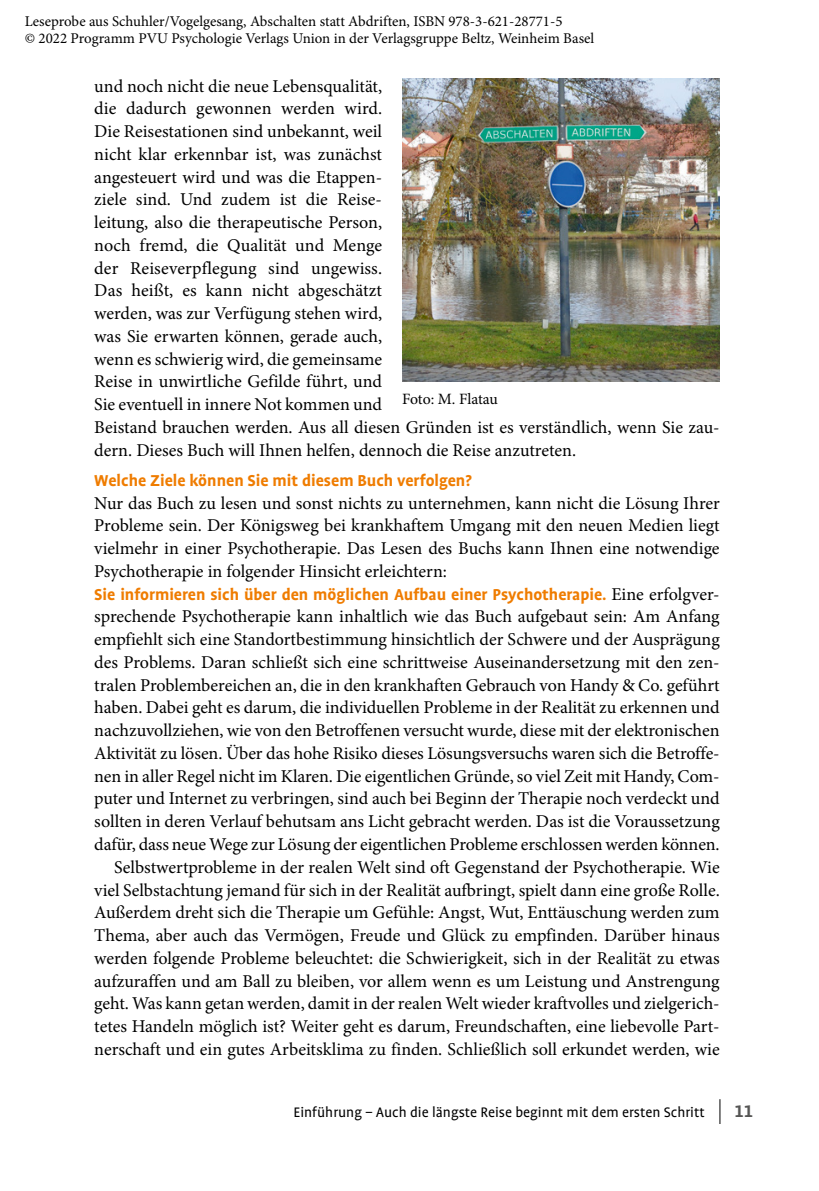
<style>
.page{position:relative;width:819px;height:1191px;background:#fff}
.page>*{position:absolute;margin:0;border:0;box-sizing:border-box;transform-origin:0 0}
.t1{font:700 19.25px "Profile OT";color:#565655}
.t2{font:18.03px/22.8px "Minion Pro";color:#000}
.t3{font:700 18.03px "Profile OT";color:#ef7c00}
.t4{font:15.75px "Profile OT";color:#000}
.t5{font:15.75px "Minion Pro";letter-spacing:-.01em;color:#000}
.t6{font:14.88px/17.5px "Minion Pro";color:#000}
.s1{font-family:"Minion Pro";font-weight:400;color:#000}
</style>
<div class="page">
<svg style="left:719px;top:1099px;width:1px;height:25px"></svg>
<img style="left:402px;top:78px;width:317px;height:303px">
<p class="t6" style="left:25px;top:12px;width:571px">Leseprobe aus Schuhler/Vogelgesang, Abschalten statt Abdriften, ISBN 978-3-621-28771-5<br>© 2022 Programm PVU Psychologie Verlags Union in der Verlagsgruppe Beltz, Weinheim Basel</p>
<p class="t2" style="left:94px;top:74px;width:627px">und noch nicht die neue Lebensqualität,<br>die dadurch gewonnen werden wird.<br>Die Reisestationen sind unbekannt, weil<br>nicht klar erkennbar ist, was zunächst<br>angesteuert wird und was die Etappen-<br>ziele sind. Und zudem ist die Reise-<br>leitung, also die therapeutische Person,<br>noch fremd, die Qualität und Menge<br>der Reiseverpflegung sind ungewiss.<br>Das heißt, es kann nicht abgeschätzt<br>werden, was zur Verfügung stehen wird,<br>was Sie erwarten können, gerade auch,<br>wenn es schwierig wird, die gemeinsame<br>Reise in unwirtliche Gefilde führt, und<br>Sie eventuell in innere Not kommen und<br>Beistand brauchen werden. Aus all diesen Gründen ist es verständlich, wenn Sie zau&shy;dern. Dieses Buch will Ihnen helfen, dennoch die Reise anzutreten.</p>
<p class="t3" style="left:94px;top:470px;width:379px">Welche Ziele können Sie mit diesem Buch verfolgen?</p>
<p class="t2" style="left:94px;top:491px;width:627px">Nur das Buch zu lesen und sonst nichts zu unternehmen, kann nicht die Lösung Ihrer</p>
<p class="t2" style="left:94px;top:514px;width:627px">Probleme sein. Der Königsweg bei krankhaftem Umgang mit den neuen Medien liegt</p>
<p class="t2" style="left:94px;top:537px;width:626px">vielmehr in einer Psychotherapie. Das Lesen des Buchs kann Ihnen eine notwendige</p>
<p class="t2" style="left:94px;top:560px;width:354px">Psychotherapie in folgender Hinsicht erleichtern:</p>
<p class="t3" style="left:94px;top:584px;width:627px">Sie informieren sich über den möglichen Aufbau einer Psychotherapie. <span class="s1">Eine erfolgver-</span></p>
<p class="t2" style="left:94px;top:605px;width:626px">sprechende Psychotherapie kann inhaltlich wie das Buch aufgebaut sein: Am Anfang</p>
<p class="t2" style="left:94px;top:628px;width:627px">empfiehlt sich eine Standortbestimmung hinsichtlich der Schwere und der Ausprägung</p>
<p class="t2" style="left:94px;top:651px;width:627px">des Problems. Daran schließt sich eine schrittweise Auseinandersetzung mit den zen-</p>
<p class="t2" style="left:94px;top:673px;width:627px">tralen Problembereichen an, die in den krankhaften Gebrauch von Handy &amp; Co. geführt</p>
<p class="t2" style="left:94px;top:696px;width:627px">haben. Dabei geht es darum, die individuellen Probleme in der Realität zu erkennen und</p>
<p class="t2" style="left:94px;top:719px;width:626px">nachzuvollziehen, wie von den Betroffenen versucht wurde, diese mit der elektronischen</p>
<p class="t2" style="left:94px;top:742px;width:627px">Aktivität zu lösen. Über das hohe Risiko dieses Lösungsversuchs waren sich die Betroffe-</p>
<p class="t2" style="left:94px;top:764px;width:627px">nen in aller Regel nicht im Klaren. Die eigentlichen Gründe, so viel Zeit mit Handy, Com-</p>
<p class="t2" style="left:94px;top:787px;width:627px">puter und Internet zu verbringen, sind auch bei Beginn der Therapie noch verdeckt und</p>
<p class="t2" style="left:94px;top:810px;width:627px">sollten in deren Verlauf behutsam ans Licht gebracht werden. Das ist die Voraussetzung</p>
<p class="t2" style="left:94px;top:833px;width:627px">dafür, dass neue Wege zur Lösung der eigentlichen Probleme erschlossen werden können.</p>
<p class="t2" style="left:114px;top:855px;width:607px">Selbstwertprobleme in der realen Welt sind oft Gegenstand der Psychotherapie. Wie</p>
<p class="t2" style="left:94px;top:878px;width:627px">viel Selbstachtung jemand für sich in der Realität aufbringt, spielt dann eine große Rolle.</p>
<p class="t2" style="left:94px;top:901px;width:627px">Außerdem dreht sich die Therapie um Gefühle: Angst, Wut, Enttäuschung werden zum</p>
<p class="t2" style="left:94px;top:924px;width:627px">Thema, aber auch das Vermögen, Freude und Glück zu empfinden. Darüber hinaus</p>
<p class="t2" style="left:94px;top:946px;width:627px">werden folgende Probleme beleuchtet: die Schwierigkeit, sich in der Realität zu etwas</p>
<p class="t2" style="left:94px;top:969px;width:626px">aufzuraffen und am Ball zu bleiben, vor allem wenn es um Leistung und Anstrengung</p>
<p class="t2" style="left:94px;top:992px;width:627px">geht. Was kann getan werden, damit in der realen Welt wieder kraftvolles und zielgerich-</p>
<p class="t2" style="left:94px;top:1015px;width:627px">tetes Handeln möglich ist? Weiter geht es darum, Freundschaften, eine liebevolle Part-</p>
<p class="t2" style="left:94px;top:1037px;width:627px">nerschaft und ein gutes Arbeitsklima zu finden. Schließlich soll erkundet werden, wie</p>
<p class="t5" style="left:402px;top:389px;width:97px">Foto: M. Flatau</p>
<p class="t4" style="left:293px;top:1104px;width:412px">Einführung – Auch die längste Reise beginnt mit dem ersten Schritt</p>
<p class="t1" style="left:734px;top:1100px;width:20px">11</p>
</div>
